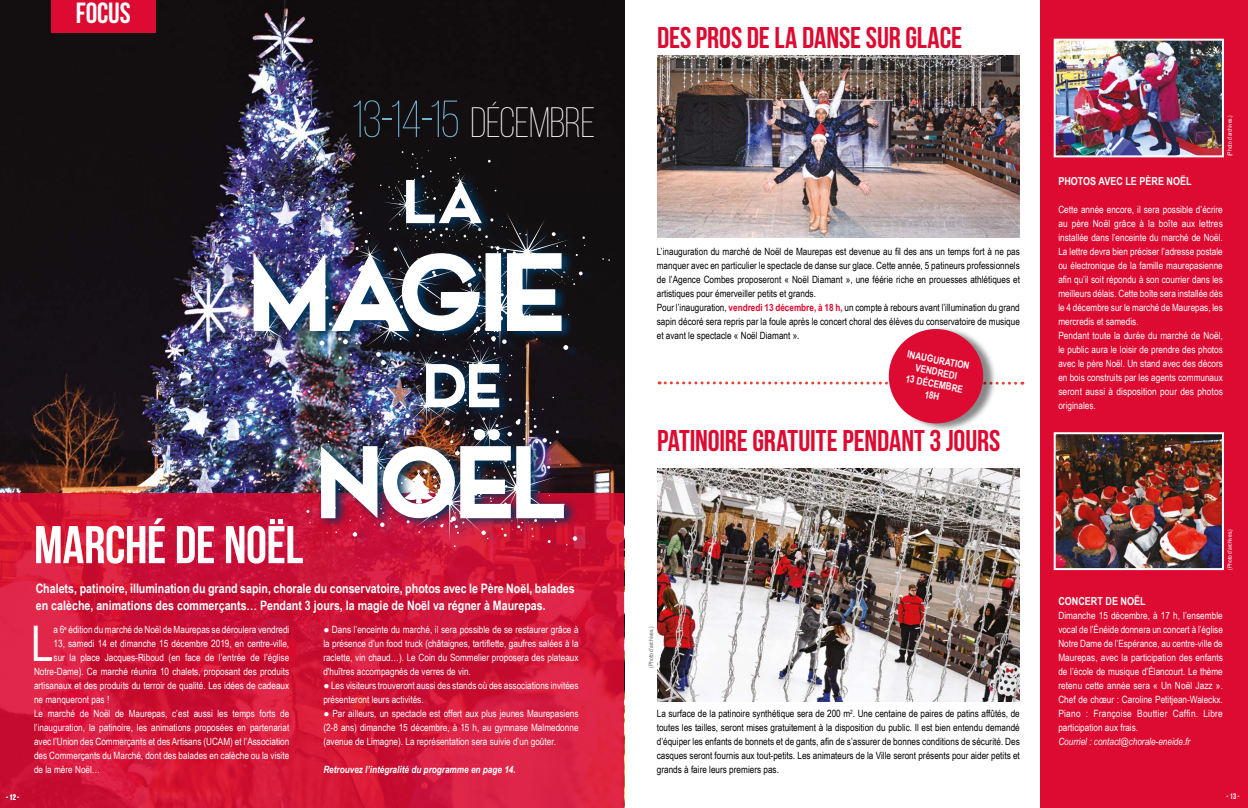
<style>
.page{position:relative;width:1248px;height:808px;background:#fff}
.page>*{position:absolute;margin:0;border:0;box-sizing:border-box;transform-origin:0 0}
.t1{font:148.8px "Snowinter Free";color:#fff}
.t2{font:137.8px "Snowinter Free";color:#fff}
.t3{font:82.5px "Snowinter Free";color:#fff}
.t4{font:53px "Bebas Neue";letter-spacing:-.01em;color:#fff}
.t5{font:300 51.9px "Bebas Neue";color:#6fb2d2}
.t6{font:49.1px "Arial Narrow";color:#fff}
.t7{font:30px "Bebas Neue";letter-spacing:-.005em;color:#dd0a31}
.t8{font:29.2px "Bebas Neue";letter-spacing:-.005em;color:#fff}
.t9{font:700 13px/17px "Arial Narrow";color:#fff}
.t10{font:700 11px "Arial Narrow";color:#fff}
.t11{font:10px/14px "Arial Narrow";color:#fff;text-align:justify}
.t12{font:10px/14px "Arial Narrow";color:#000}
.t13{font:italic 700 10px "Arial Narrow";color:#fff}
.t14{font:italic 10px "Arial Narrow";color:#fff}
.t15{font:700 10px/12px "Arial Narrow";color:#fff;text-align:center}
.t16{font:8px "Bebas Neue";color:#fff}
.t17{font:6px "Arial Narrow";color:#fff}
.t18{font:6px "Arial Narrow";color:#646363}
.s1{font-size:42.4px;color:#fff}
.s2{font-weight:700;color:#dd0a31}
</style>
<div class="page">
<img style="left:0;top:0;width:624px;height:493px">
<svg style="left:0;top:493px;width:624px;height:315px;background:#d11638"></svg>
<div style="left:51px;top:0;width:105px;height:33px;background:#dd0a31"></div>
<div style="left:1039px;top:0;width:208px;height:808px;background:#dd0a31"></div>
<img style="left:657px;top:55px;width:362px;height:183px">
<img style="left:657px;top:469px;width:362px;height:232px">
<img style="left:1056px;top:42px;width:164px;height:112px">
<div style="left:1053px;top:39px;width:170px;height:118px;border:2px solid #fff"></div>
<img style="left:1056px;top:435px;width:164px;height:132px">
<div style="left:1053px;top:432px;width:170px;height:138px;border:2px solid #fff"></div>
<img style="left:213px;top:192px;width:409px;height:182px">
<img style="left:288px;top:390px;width:303px;height:167px">
<img style="left:397px;top:328px;width:140px;height:108px">
<svg style="left:377px;top:144px;width:133px;height:105px;background:#101319"></svg>
<svg style="left:404px;top:469px;width:29px;height:35px"></svg>
<div style="left:891px;top:326px;width:105px;height:106px;background:#000;opacity:.47"></div>
<svg style="left:659px;top:326px;width:363px;height:101px"></svg>
<h3 class="t8" style="left:76px;top:-3px;width:57px">FOCUS</h3>
<p class="t16" style="left:6px;top:792px;width:15px">- 12 -</p>
<h3 class="t5" style="left:351px;top:92px;width:246px">13-14-15 <span class="s1">DÉCEMBRE</span></h3>
<h3 class="t3" style="left:404px;top:142px;width:80px">LA</h3>
<h1 class="t1" style="left:251px;top:184px;width:358px">MAGIE</h1>
<h2 class="t2" style="left:318px;top:382px;width:250px">NOËL</h2>
<h3 class="t3" style="left:424px;top:326px;width:96px">DE</h3>
<h3 class="t4" style="left:34px;top:516px;width:271px">MARCHÉ DE NOËL</h3>
<h3 class="t9" style="left:36px;top:579px;width:540px">Chalets, patinoire, illumination du grand sapin, chorale du conservatoire, photos avec le Père Noël, balades en calèche, animations des commerçants… Pendant 3 jours, la magie de Noël va régner à Maurepas.</h3>
<h3 class="t6" style="left:31px;top:608px;width:24px">L</h3>
<p class="t11" style="left:54px;top:622px;width:237px">a 6<sup>e</sup> édition du marché de Noël de Maurepas se déroulera vendredi</p>
<p class="t11" style="left:54px;top:636px;width:237px">13, samedi 14 et dimanche 15 décembre 2019, en centre-ville,</p>
<p class="t11" style="left:54px;top:650px;width:237px">sur la place Jacques-Riboud (en face de l’entrée de l’église</p>
<p class="t11" style="left:34px;top:664px;width:257px">Notre-Dame). Ce marché réunira 10 chalets, proposant des produits</p>
<p class="t11" style="left:34px;top:678px;width:257px">artisanaux et des produits du terroir de qualité. Les idées de cadeaux</p>
<p class="t11" style="left:34px;top:692px;width:77px">ne manqueront pas !</p>
<p class="t11" style="left:34px;top:706px;width:257px">Le marché de Noël de Maurepas, c’est aussi les temps forts de</p>
<p class="t11" style="left:34px;top:720px;width:257px">l’inauguration, la patinoire, les animations proposées en partenariat</p>
<p class="t11" style="left:34px;top:734px;width:257px">avec l’Union des Commerçants et des Artisans (UCAM) et l’Association</p>
<p class="t11" style="left:34px;top:748px;width:257px">des Commerçants du Marché, dont des balades en calèche ou la visite</p>
<p class="t11" style="left:34px;top:762px;width:68px">de la mère Noël…</p>
<p class="t11" style="left:323px;top:622px;width:257px">● Dans l’enceinte du marché, il sera possible de se restaurer grâce à la présence d’un food truck (châtaignes, tartiflette, gaufres salées à la raclette, vin chaud…). Le Coin du Sommelier proposera des plateaux d'huîtres accompagnés de verres de vin.</p>
<p class="t11" style="left:323px;top:678px;width:257px">● Les visiteurs trouveront aussi des stands où des associations invitées présenteront leurs activités.</p>
<p class="t11" style="left:323px;top:706px;width:257px">● Par ailleurs, un spectacle est offert aux plus jeunes Maurepasiens (2-8 ans) dimanche 15 décembre, à 15 h, au gymnase Malmedonne (avenue de Limagne). La représentation sera suivie d’un goûter.</p>
<p class="t13" style="left:323px;top:762px;width:194px">Retrouvez l’intégralité du programme en page 14.</p>
<h3 class="t7" style="left:657px;top:22px;width:306px">DES PROS DE LA DANSE SUR GLACE</h3>
<p class="t12" style="left:656px;top:244px;width:365px">L’inauguration du marché de Noël de Maurepas est devenue au fil des ans un temps fort à ne pas manquer avec en particulier le spectacle de danse sur glace. Cette année, 5 patineurs professionnels de l’Agence Combes proposeront « Noël Diamant », une féérie riche en prouesses athlétiques et artistiques pour émerveiller petits et grands.<br>Pour l’inauguration, <span class="s2">vendredi 13 décembre, à 18 h,</span> un compte à rebours avant l’illumination du grand sapin décoré sera repris par la foule après le concert choral des élèves du conservatoire de musique et avant le spectacle « Noël Diamant ».</p>
<p class="t15" style="left:908px;top:348px;width:65px;rotate:11deg">INAUGURATION<br>VENDREDI<br>13 DÉCEMBRE<br>18H</p>
<h3 class="t7" style="left:657px;top:424px;width:345px">PATINOIRE GRATUITE PENDANT 3 JOURS</h3>
<p class="t18" style="left:646px;top:668px;width:43px;rotate:-90deg">(Photo d’archives.)</p>
<p class="t12" style="left:656px;top:706px;width:364px;text-align:justify">La surface de la patinoire synthétique sera de 200 m<sup>2</sup>. Une centaine de paires de patins affûtés, de toutes les tailles, seront mises gratuitement à la disposition du public. Il est bien entendu demandé d’équiper les enfants de bonnets et de gants, afin de s’assurer de bonnes conditions de sécurité. Des casques seront fournis aux tout-petits. Les animateurs de la Ville seront présents pour aider petits et grands à faire leurs premiers pas.</p>
<p class="t17" style="left:1225px;top:156px;width:43px;rotate:-90deg">(Photo d’archives.)</p>
<p class="t10" style="left:1058px;top:173px;width:135px">PHOTOS AVEC LE PÈRE NOËL</p>
<p class="t11" style="left:1058px;top:202px;width:166px;text-align:left">Cette année encore, il sera possible d’écrire au père Noël grâce à la boîte aux lettres installée dans l’enceinte du marché de Noël.<br>La lettre devra bien préciser l’adresse postale ou électronique de la famille maurepasienne afin qu’il soit répondu à son courrier dans les meilleurs délais. Cette boîte sera installée dès le 4 décembre sur le marché de Maurepas, les mercredis et samedis.<br>Pendant toute la durée du marché de Noël, le public aura le loisir de prendre des photos avec le père Noël. Un stand avec des décors en bois construits par les agents communaux seront aussi à disposition pour des photos originales.</p>
<p class="t17" style="left:1225px;top:570px;width:43px;rotate:-90deg">(Photo d’archives.)</p>
<p class="t10" style="left:1058px;top:593px;width:89px">CONCERT DE NOËL</p>
<p class="t11" style="left:1058px;top:608px;width:166px">Dimanche 15 décembre, à 17 h, l’ensemble vocal de l’Énéide donnera un concert à l’église Notre Dame de l’Espérance, au centre-ville de Maurepas, avec la participation des enfants de l’école de musique d’Élancourt. Le thème retenu cette année sera « Un Noël Jazz ».<br>Chef de chœur : Caroline Petitjean-Waleckx.<br>Piano : Françoise Bouttier Caffin. Libre participation aux frais.</p>
<p class="t14" style="left:1058px;top:735px;width:133px">Courriel : contact@chorale-eneide.fr</p>
<p class="t16" style="left:1226px;top:792px;width:15px">- 13 -</p>
</div>
